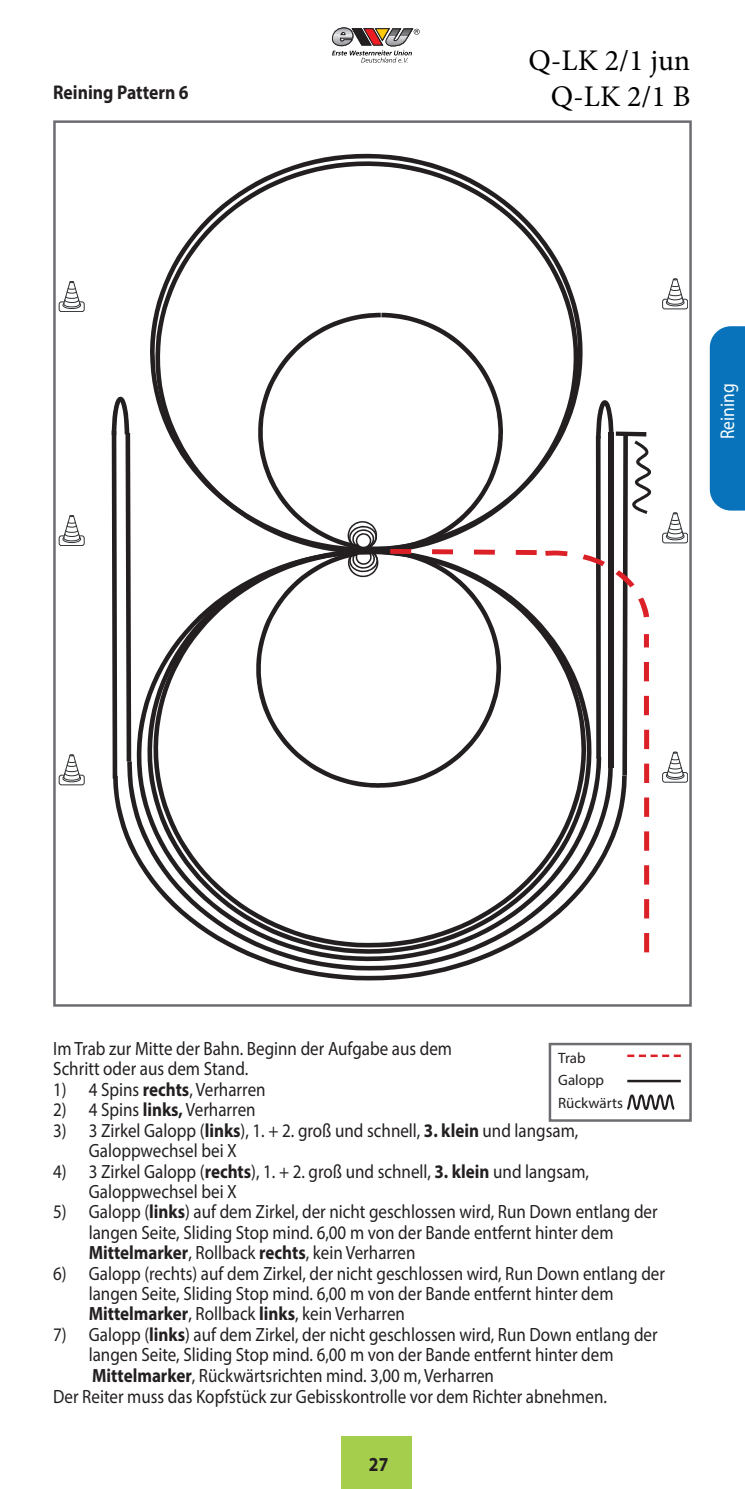
<style>
.page{position:relative;width:745px;height:1489px;background:#fff}
.page>*{position:absolute;margin:0;border:0;box-sizing:border-box;transform-origin:0 0}
.t1{font:30px/36px "Minion Pro";color:#000;text-align:right}
.t2{font:700 20px "Myriad Pro";color:#231f20;scale:.88 1}
.t3{font:20px "Myriad Pro";color:#fff;scale:.88 1}
.t4{font:19.25px/20.5px "Myriad Pro";color:#231f20;scale:.88 1}
.t5{font:15px/22.5px "Myriad Pro";color:#231f20}
.s1{font-weight:700}
</style>
<div class="page">
<svg style="left:331px;top:28px;width:88px;height:35px"></svg>
<div style="left:340px;top:1436px;width:71px;height:52px;background:#a4ce4c"></div>
<svg style="left:62px;top:281px;width:19px;height:28px"></svg>
<div style="left:59px;top:301px;width:25px;height:11px;border:1px solid #2e3133;border-radius:2px"></div>
<svg style="left:62px;top:515px;width:19px;height:28px"></svg>
<div style="left:59px;top:535px;width:25px;height:11px;border:1px solid #2e3133;border-radius:2px"></div>
<svg style="left:62px;top:754px;width:19px;height:28px"></svg>
<div style="left:59px;top:774px;width:25px;height:11px;border:1px solid #2e3133;border-radius:2px"></div>
<svg style="left:665px;top:278px;width:19px;height:29px"></svg>
<div style="left:662px;top:299px;width:25px;height:10px;border:1px solid #2e3133;border-radius:2px"></div>
<svg style="left:665px;top:512px;width:19px;height:29px"></svg>
<div style="left:662px;top:533px;width:25px;height:10px;border:1px solid #2e3133;border-radius:2px"></div>
<svg style="left:665px;top:751px;width:19px;height:29px"></svg>
<div style="left:662px;top:772px;width:25px;height:10px;border:1px solid #2e3133;border-radius:2px"></div>
<div style="left:709px;top:326px;width:35px;height:184px;background:#0873bb"></div>
<div style="left:548px;top:1042px;width:143px;height:79px;border:2px solid #6c6d70"></div>
<svg style="left:627px;top:1094px;width:46px;height:15px"></svg>
<svg style="left:627px;top:1054px;width:53px;height:2px"></svg>
<hr style="left:627px;top:1079px;width:53px;height:3px;background:#231f20">
<svg style="left:150px;top:154px;width:432px;height:396px"></svg>
<svg style="left:137px;top:550px;width:248px;height:211px"></svg>
<svg style="left:113px;top:775px;width:513px;height:205px"></svg>
<svg style="left:112px;top:397px;width:19px;height:381px"></svg>
<svg style="left:644px;top:775px;width:4px;height:8px"></svg>
<svg style="left:644px;top:797px;width:4px;height:19px"></svg>
<svg style="left:644px;top:831px;width:4px;height:19px"></svg>
<svg style="left:644px;top:865px;width:4px;height:19px"></svg>
<svg style="left:644px;top:899px;width:4px;height:19px"></svg>
<svg style="left:644px;top:933px;width:4px;height:19px"></svg>
<svg style="left:385px;top:400px;width:265px;height:375px"></svg>
<p class="t2" style="left:53px;top:79px;width:155px">Reining Pattern 6</p>
<h1 class="t1" style="left:528px;top:42px;width:163px">Q-LK 2/1 jun<br>Q-LK 2/1 B</h1>
<p class="t3" style="left:714px;top:439px;width:65px;rotate:-90deg">Reining</p>
<p class="t4" style="left:53px;top:1037px;width:454px">Im Trab zur Mitte der Bahn. Beginn der Aufgabe aus dem<br>Schritt oder aus dem Stand.</p>
<p class="t4" style="left:53px;top:1078px;width:243px">1) 4 Spins <span class="s1">rechts</span>, Verharren</p>
<p class="t4" style="left:53px;top:1099px;width:231px">2) 4 Spins <span class="s1">links,</span> Verharren</p>
<p class="t4" style="left:89px;top:1119px;width:557px;text-indent:-35px">3) 3 Zirkel Galopp (<span class="s1">links</span>), 1. + 2. groß und schnell, <span class="s1">3. klein</span> und langsam,<br>Galoppwechsel bei X</p>
<p class="t4" style="left:89px;top:1160px;width:569px;text-indent:-35px">4) 3 Zirkel Galopp (<span class="s1">rechts</span>), 1. + 2. groß und schnell, <span class="s1">3. klein</span> und langsam,<br>Galoppwechsel bei X</p>
<p class="t4" style="left:89px;top:1201px;width:647px;text-indent:-35px">5) Galopp (<span class="s1">links</span>) auf dem Zirkel, der nicht geschlossen wird, Run Down entlang der langen Seite, Sliding Stop mind. 6,00 m von der Bande entfernt hinter dem<br><span class="s1">Mittelmarker</span>, Rollback <span class="s1">rechts</span>, kein Verharren</p>
<p class="t4" style="left:89px;top:1262px;width:656px;text-indent:-35px">6) Galopp (rechts) auf dem Zirkel, der nicht geschlossen wird, Run Down entlang der langen Seite, Sliding Stop mind. 6,00 m von der Bande entfernt hinter dem<br><span class="s1">Mittelmarker</span>, Rollback <span class="s1">links</span>, kein Verharren</p>
<p class="t4" style="left:53px;top:1323px;width:688px">7) Galopp (<span class="s1">links</span>) auf dem Zirkel, der nicht geschlossen wird, Run Down entlang der</p>
<p class="t4" style="left:89px;top:1343px;width:597px">langen Seite, Sliding Stop mind. 6,00 m von der Bande entfernt hinter dem</p>
<p class="t4" style="left:92px;top:1364px;width:458px"><span class="s1">Mittelmarker</span>, Rückwärtsrichten mind. 3,00 m, Verharren</p>
<p class="t4" style="left:53px;top:1385px;width:630px">Der Reiter muss das Kopfstück zur Gebisskontrolle vor dem Richter abnehmen.</p>
<p class="t5" style="left:558px;top:1046px;width:66px">Trab<br>Galopp<br>Rückwärts</p>
<p class="t2" style="left:369px;top:1450px;width:24px">27</p>
</div>
